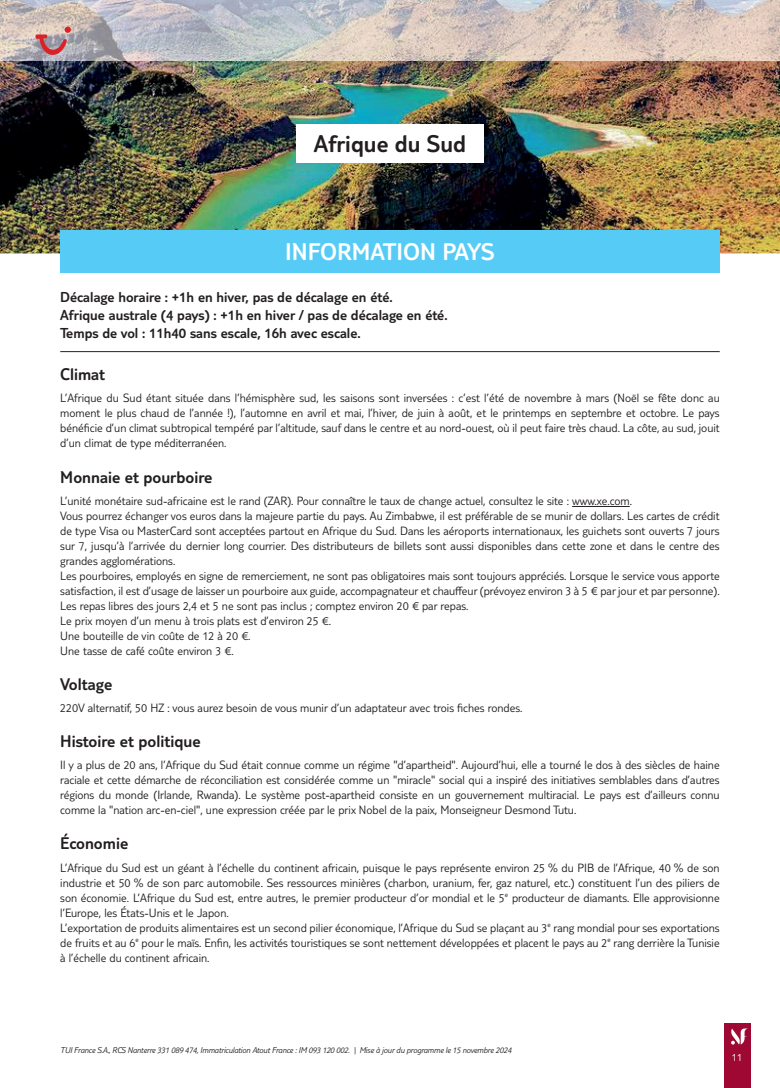
<style>
.page{position:relative;width:780px;height:1088px;background:#fff}
.page>*{position:absolute;margin:0;border:0;box-sizing:border-box;transform-origin:0 0}
.t1{font:300 25px "TUI Type";color:#fff}
.t2{font:300 25px "TUI Type";color:#231f20}
.t3{font:300 17.5px "TUI Type";color:#231f20}
.t4{font:300 15px/18px "TUI Type";color:#231f20}
.t5{font:300 12.5px/15px "TUI Type";color:#231f20;text-align:justify}
.t6{font:300 11.25px "TUI Type";color:#fff}
.t7{font:italic 300 8.75px "TUI Type";letter-spacing:-.02em;color:#231f20}
</style>
<div class="page">
<div style="left:724px;top:1023px;width:26px;height:65px;background:#9e0832"></div>
<svg style="left:731px;top:1028px;width:17px;height:16px"></svg>
<img style="left:0;top:60px;width:780px;height:193px">
<img style="left:0;top:0;width:780px;height:60px">
<div style="left:296px;top:124px;width:187px;height:39px;background:#fff"></div>
<hr style="left:60px;top:351px;width:659px;height:1px;background:#231f20">
<hr style="left:572px;top:506px;width:57px;height:1px;background:#231f20">
<div style="left:60px;top:230px;width:659px;height:43px;background:#56cbf5"></div>
<svg style="left:35px;top:27px;width:36px;height:33px"></svg>
<h1 class="t2" style="left:314px;top:129px;width:153px">Afrique du Sud</h1>
<h1 class="t1" style="left:285px;top:237px;width:211px">INFORMATION PAYS</h1>
<p class="t4" style="left:60px;top:288px;width:389px">Décalage horaire : +1h en hiver, pas de décalage en été.<br>Afrique australe (4 pays) : +1h en hiver / pas de décalage en été.<br>Temps de vol : 11h40 sans escale, 16h avec escale.</p>
<h2 class="t3" style="left:60px;top:364px;width:46px">Climat</h2>
<p class="t5" style="left:60px;top:390px;width:661px">L’Afrique du Sud étant située dans l’hémisphère sud, les saisons sont inversées : c’est l’été de novembre à mars (Noël se fête donc au moment le plus chaud de l’année !), l’automne en avril et mai, l’hiver, de juin à août, et le printemps en septembre et octobre. Le pays bénéficie d’un climat subtropical tempéré par l’altitude, sauf dans le centre et au nord-ouest, où il peut faire très chaud. La côte, au sud, jouit d’un climat de type méditerranéen.</p>
<h2 class="t3" style="left:60px;top:467px;width:154px">Monnaie et pourboire</h2>
<p class="t5" style="left:60px;top:493px;width:661px;text-align:left">L’unité monétaire sud-africaine est le rand (ZAR). Pour connaître le taux de change actuel, consultez le site : www.xe.com.<br>Vous pourrez échanger vos euros dans la majeure partie du pays. Au Zimbabwe, il est préférable de se munir de dollars. Les cartes de crédit de type Visa ou MasterCard sont acceptées partout en Afrique du Sud. Dans les aéroports internationaux, les guichets sont ouverts 7 jours sur 7, jusqu’à l’arrivée du dernier long courrier. Des distributeurs de billets sont aussi disponibles dans cette zone et dans le centre des grandes agglomérations.<br>Les pourboires, employés en signe de remerciement, ne sont pas obligatoires mais sont toujours appréciés. Lorsque le service vous apporte satisfaction, il est d’usage de laisser un pourboire aux guide, accompagnateur et chauffeur (prévoyez environ 3 à 5 € par jour et par personne).<br>Les repas libres des jours 2,4 et 5 ne sont pas inclus ; comptez environ 20 € par repas.<br>Le prix moyen d’un menu à trois plats est d’environ 25 €.<br>Une bouteille de vin coûte de 12 à 20 €.<br>Une tasse de café coûte environ 3 €.</p>
<h2 class="t3" style="left:60px;top:674px;width:54px">Voltage</h2>
<p class="t5" style="left:60px;top:700px;width:463px">220V alternatif, 50 HZ : vous aurez besoin de vous munir d’un adaptateur avec trois fiches rondes.</p>
<h2 class="t3" style="left:60px;top:731px;width:142px">Histoire et politique</h2>
<p class="t5" style="left:60px;top:757px;width:661px">Il y a plus de 20 ans, l’Afrique du Sud était connue comme un régime "d’apartheid". Aujourd’hui, elle a tourné le dos à des siècles de haine raciale et cette démarche de réconciliation est considérée comme un "miracle" social qui a inspiré des initiatives semblables dans d’autres régions du monde (Irlande, Rwanda). Le système post-apartheid consiste en un gouvernement multiracial. Le pays est d’ailleurs connu comme la "nation arc-en-ciel", une expression créée par le prix Nobel de la paix, Monseigneur Desmond Tutu.</p>
<h2 class="t3" style="left:60px;top:833px;width:70px">Économie</h2>
<p class="t5" style="left:60px;top:860px;width:661px;text-align:left">L’Afrique du Sud est un géant à l’échelle du continent africain, puisque le pays représente environ 25 % du PIB de l’Afrique, 40 % de son industrie et 50 % de son parc automobile. Ses ressources minières (charbon, uranium, fer, gaz naturel, etc.) constituent l’un des piliers de son économie. L’Afrique du Sud est, entre autres, le premier producteur d’or mondial et le 5<sup>e</sup> producteur de diamants. Elle approvisionne l’Europe, les États-Unis et le Japon.<br>L’exportation de produits alimentaires est un second pilier économique, l’Afrique du Sud se plaçant au 3<sup>e</sup> rang mondial pour ses exportations de fruits et au 6<sup>e</sup> pour le maïs. Enfin, les activités touristiques se sont nettement développées et placent le pays au 2<sup>e</sup> rang derrière la Tunisie à l’échelle du continent africain.</p>
<p class="t7" style="left:60px;top:1045px;width:452px">TUI France S.A., RCS Nanterre 331 089 474, Immatriculation Atout France : IM 093 120 002. | Mise à jour du programme le 15 novembre 2024</p>
<p class="t6" style="left:731px;top:1050px;width:12px">11</p>
</div>
